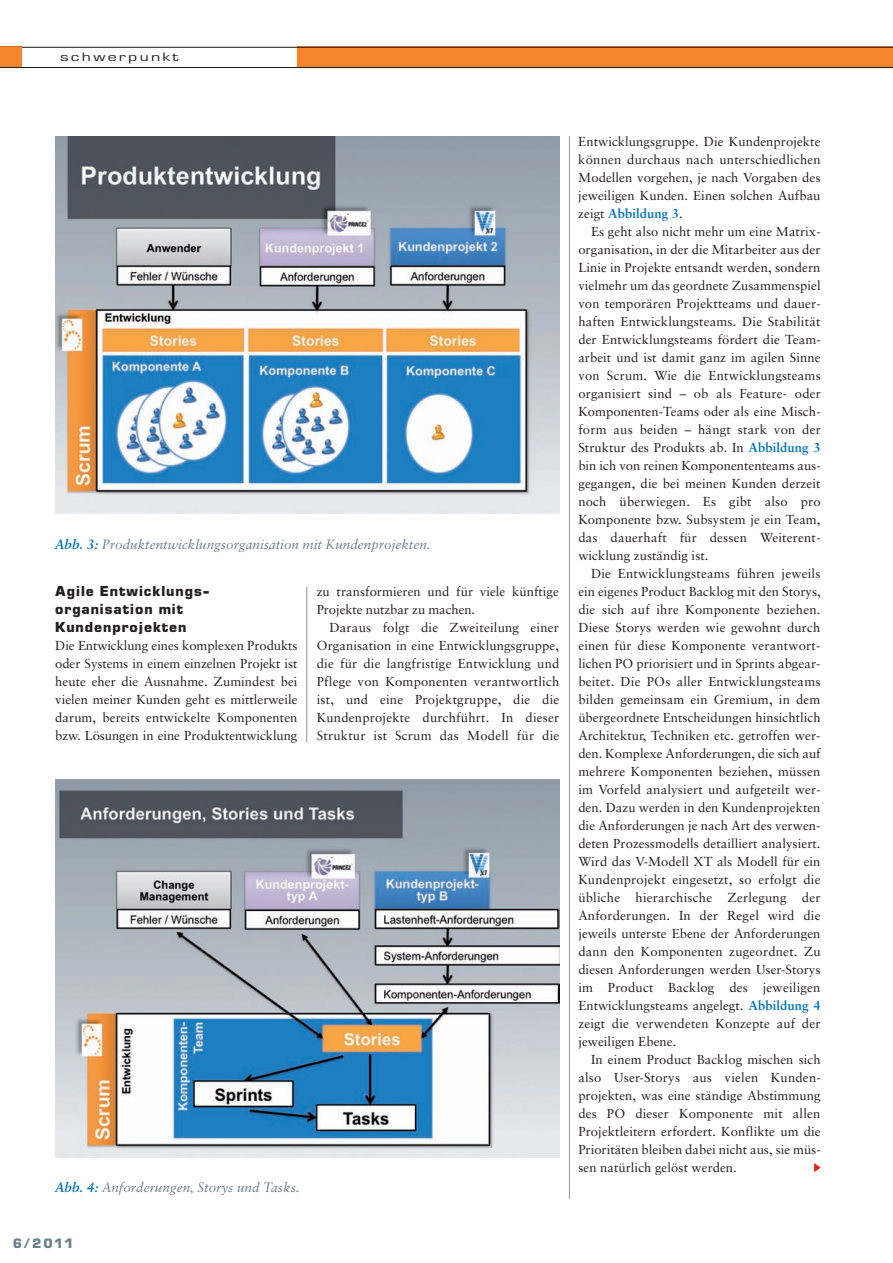
<style>
.page{position:relative;width:893px;height:1263px;background:#fff}
.page>*{position:absolute;margin:0;border:0;box-sizing:border-box;transform-origin:0 0}
.t1{font:700 14.25px/18px "Eurostile BQ";letter-spacing:.07em;color:#231f20}
.t2{font:italic 13.5px "Sabon";color:#6c818c}
.t3{font:700 13.5px "Eurostile BQ";color:#6c818c}
.t4{font:13.05px/18px "Sabon";letter-spacing:.005em;color:#231f20;text-align:justify}
.t5{font:12.6px "Eurostile";letter-spacing:.125em;color:#231f20;scale:1.43 1}
.s1{font-weight:700;color:#0073bc}
</style>
<div class="page">
<hr style="left:306px;top:587px;width:1px;height:155px;background:#939598">
<hr style="left:569px;top:136px;width:1px;height:1063px;background:#939598">
<svg style="left:0;top:47px;width:893px;height:21px"></svg>
<div style="left:0;top:48px;width:21px;height:19px;background:#f5842a"></div>
<svg style="left:814px;top:1163px;width:7px;height:9px"></svg>
<img style="left:55px;top:136px;width:504px;height:378px">
<img style="left:55px;top:780px;width:504px;height:378px">
<p class="t5" style="left:60px;top:52px;width:84px">schwerpunkt</p>
<p class="t2" style="left:55px;top:538px;width:377px"><span class="s1">Abb. 3:</span> Produktentwicklungsorganisation mit Kundenprojekten.</p>
<p class="t1" style="left:55px;top:583px;width:156px">Agile Entwicklungs - organisation mit<br>Kundenprojekten</p>
<p class="t4" style="left:55px;top:637px;width:244px">Die Entwicklung eines komplexen Pro dukts oder Systems in einem einzelnen Projekt ist heute eher die Ausnahme. Zumindest bei vielen meiner Kunden geht es mittlerweile darum, bereits entwickelte Komponenten bzw. Lösungen in eine Produktentwicklung</p>
<p class="t4" style="left:317px;top:583px;width:244px">zu transformieren und für viele künftige<br>Projekte nutzbar zu machen.</p>
<p class="t4" style="left:317px;top:619px;width:244px;text-indent:13px">Daraus folgt die Zweiteilung einer Organisation in eine Entwicklungsgruppe, die für die langfristige Entwicklung und Pflege von Komponenten verantwortlich ist, und eine Projektgruppe, die die Kundenprojekte durchführt. In dieser Struktur ist Scrum das Modell für die</p>
<p class="t2" style="left:55px;top:1182px;width:246px"><span class="s1">Abb. 4:</span> Anforderungen, Storys und Tasks.</p>
<p class="t3" style="left:13px;top:1239px;width:62px">6/2011</p>
<p class="t4" style="left:578px;top:133px;width:244px">Entwicklungsgruppe. Die Kundenprojekte können durchaus nach unterschiedlichen Modellen vorgehen, je nach Vorgaben des jeweiligen Kunden. Einen solchen Aufbau zeigt <span class="s1">Abbildung 3</span>.</p>
<p class="t4" style="left:578px;top:223px;width:244px;text-indent:13px">Es geht also nicht mehr um eine Matrix - organisation, in der die Mitarbeiter aus der Linie in Projekte entsandt werden, sondern vielmehr um das geordnete Zusammenspiel von temporären Projektteams und dauer&shy;haften Entwicklungsteams. Die Stabilität der Entwicklungsteams fördert die Team - arbeit und ist damit ganz im agilen Sinne von Scrum. Wie die Entwicklungs teams organisiert sind – ob als Feature- oder Komponenten-Teams oder als eine Misch - form aus beiden – hängt stark von der Struktur des Produkts ab. In <span class="s1">Abbildung 3 </span>bin ich von reinen Komponententeams aus&shy;gegangen, die bei meinen Kunden derzeit noch überwiegen. Es gibt also pro Komponente bzw. Subsystem je ein Team, das dauerhaft für dessen Weiterent - wicklung zuständig ist.</p>
<p class="t4" style="left:578px;top:565px;width:244px;text-indent:13px">Die Entwicklungsteams führen jeweils ein eigenes Product Backlog mit den Storys, die sich auf ihre Komponente beziehen.<br>Diese Storys werden wie gewohnt durch einen für diese Komponente verantwort&shy;lichen PO priorisiert und in Sprints abgear&shy;beitet. Die POs aller Entwicklungsteams bilden gemeinsam ein Gremium, in dem übergeordnete Entschei dungen hinsichtlich Architektur, Techniken etc. getroffen wer&shy;den. Komplexe Anforderungen, die sich auf mehrere Komponenten beziehen, müssen im Vorfeld analysiert und aufgeteilt wer&shy;den. Dazu werden in den Kundenprojekten die Anforderungen je nach Art des verwen&shy;deten Prozessmodells detailliert analysiert.<br>Wird das V-Modell XT als Modell für ein Kundenprojekt eingesetzt, so erfolgt die übliche hierarchische Zerlegung der Anforderungen. In der Regel wird die jeweils unterste Ebene der Anforderungen dann den Komponenten zugeordnet. Zu diesen Anforderungen werden User-Storys im Product Backlog des jeweiligen Entwicklungsteams angelegt. <span class="s1">Abbildung 4 </span>zeigt die verwendeten Konzepte auf der jeweiligen Ebene.</p>
<p class="t4" style="left:578px;top:1051px;width:244px;text-indent:13px">In einem Product Backlog mischen sich also User-Storys aus vielen Kunden - projekten, was eine ständige Abstimmung des PO dieser Komponente mit allen Projektleitern erfordert. Konflikte um die Prioritäten bleiben dabei nicht aus, sie müs&shy;sen natürlich gelöst werden.</p>
</div>
